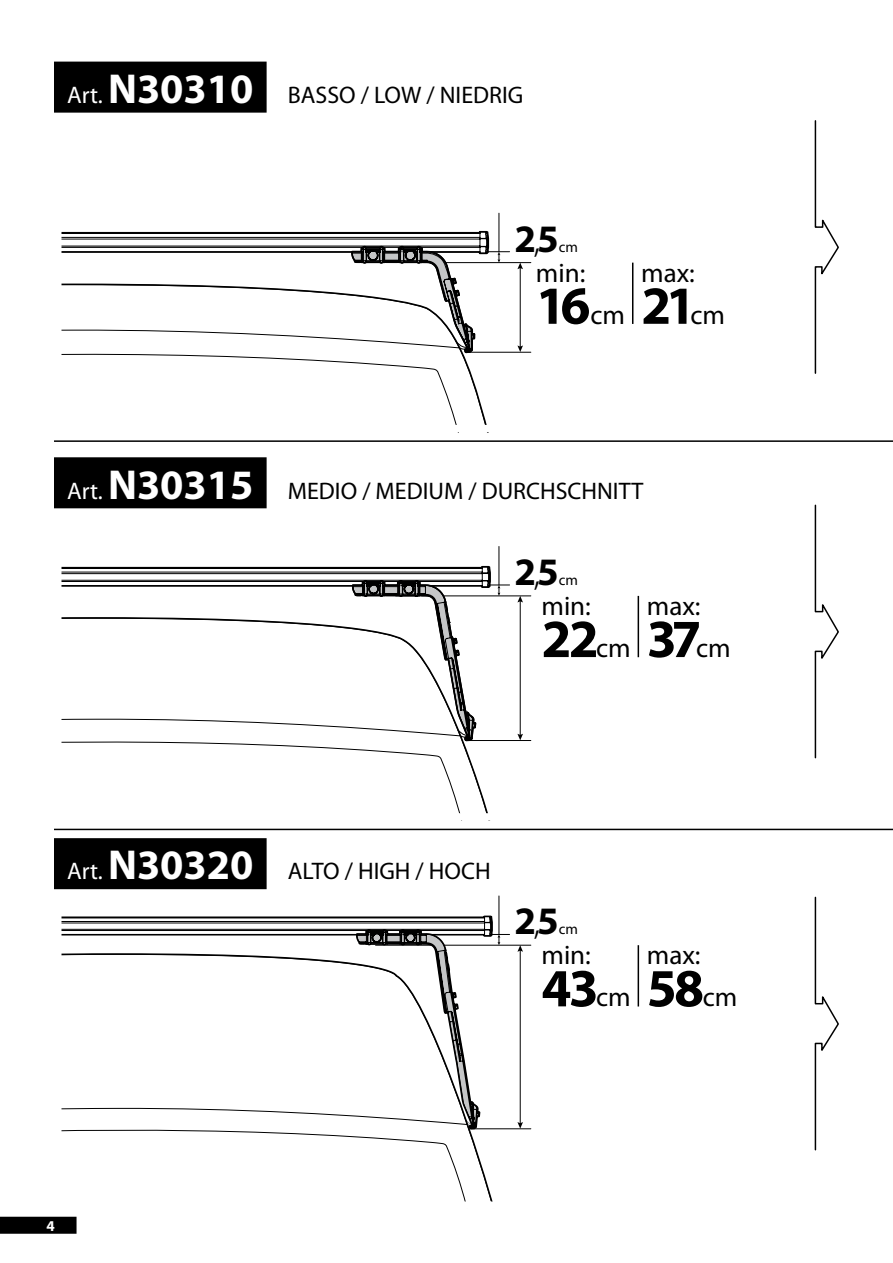
<style>
.page{position:relative;width:893px;height:1263px;background:#fff}
.page>*{position:absolute;margin:0;border:0;box-sizing:border-box;transform-origin:0 0}
.t1{font:700 54px "Myriad Pro";letter-spacing:-.075em;color:#000}
.t2{font:700 39px "Myriad Pro";color:#000}
.t3{font:27px "Myriad Pro";color:#000}
.t4{font:24px "Myriad Pro";color:#000}
.t5{font:15px "Myriad Pro";color:#000}
.t6{font:700 15px "Myriad Pro";color:#fff}
.s1{color:#fff}
.s2{font-weight:700;font-size:42px;color:#fff}
.s3{font-weight:300}
.s4{font-weight:400;font-size:27px}
</style>
<div class="page">
<svg style="left:0;top:1217px;width:77px;height:17px"></svg>
<svg style="left:61px;top:212px;width:573px;height:213px"></svg>
<svg style="left:54px;top:508px;width:586px;height:313px"></svg>
<svg style="left:54px;top:889px;width:586px;height:313px"></svg>
<hr style="left:54px;top:440px;width:839px;height:2px;background:#000">
<hr style="left:54px;top:829px;width:839px;height:1px;background:#000">
<div style="left:55px;top:62px;width:211px;height:50px;background:#000"></div>
<div style="left:54px;top:62px;width:213px;height:51px;border:2px solid #000"></div>
<div style="left:55px;top:458px;width:211px;height:50px;background:#000"></div>
<div style="left:54px;top:457px;width:213px;height:51px;border:2px solid #000"></div>
<div style="left:55px;top:839px;width:211px;height:49px;background:#000"></div>
<div style="left:54px;top:838px;width:213px;height:51px;border:2px solid #000"></div>
<svg style="left:814px;top:120px;width:25px;height:254px"></svg>
<svg style="left:814px;top:504px;width:25px;height:255px"></svg>
<svg style="left:814px;top:896px;width:25px;height:255px"></svg>
<p class="t4" style="left:67px;top:80px;width:458px"><span class="s1">Art.</span> <span class="s2">N30310</span> BASSO / LOW / NIEDRIG</p>
<h2 class="t2" style="left:515px;top:213px;width:46px">2<span class="s3">,</span>5</h2>
<p class="t5" style="left:559px;top:237px;width:21px">cm</p>
<p class="t3" style="left:536px;top:256px;width:51px">min:</p>
<h1 class="t1" style="left:536px;top:270px;width:191px">16<span class="s4">cm</span> 21<span class="s4">cm</span></h1>
<p class="t3" style="left:641px;top:256px;width:55px">max:</p>
<p class="t4" style="left:67px;top:476px;width:578px"><span class="s1">Art.</span> <span class="s2">N30315</span> MEDIO / MEDIUM / DURCHSCHNITT</p>
<h2 class="t2" style="left:515px;top:546px;width:46px">2<span class="s3">,</span>5</h2>
<p class="t5" style="left:559px;top:570px;width:21px">cm</p>
<p class="t3" style="left:541px;top:589px;width:51px">min:</p>
<h1 class="t1" style="left:541px;top:604px;width:191px">22<span class="s4">cm</span> 37<span class="s4">cm</span></h1>
<p class="t3" style="left:647px;top:589px;width:55px">max:</p>
<p class="t4" style="left:67px;top:856px;width:425px"><span class="s1">Art.</span> <span class="s2">N30320</span> ALTO / HIGH / HOCH</p>
<h2 class="t2" style="left:515px;top:896px;width:46px">2<span class="s3">,</span>5</h2>
<p class="t5" style="left:559px;top:920px;width:21px">cm</p>
<p class="t3" style="left:541px;top:939px;width:51px">min:</p>
<h1 class="t1" style="left:541px;top:953px;width:197px">43<span class="s4">cm</span> 58<span class="s4">cm</span></h1>
<p class="t3" style="left:647px;top:939px;width:55px">max:</p>
<p class="t6" style="left:46px;top:1216px;width:10px">4</p>
</div>
